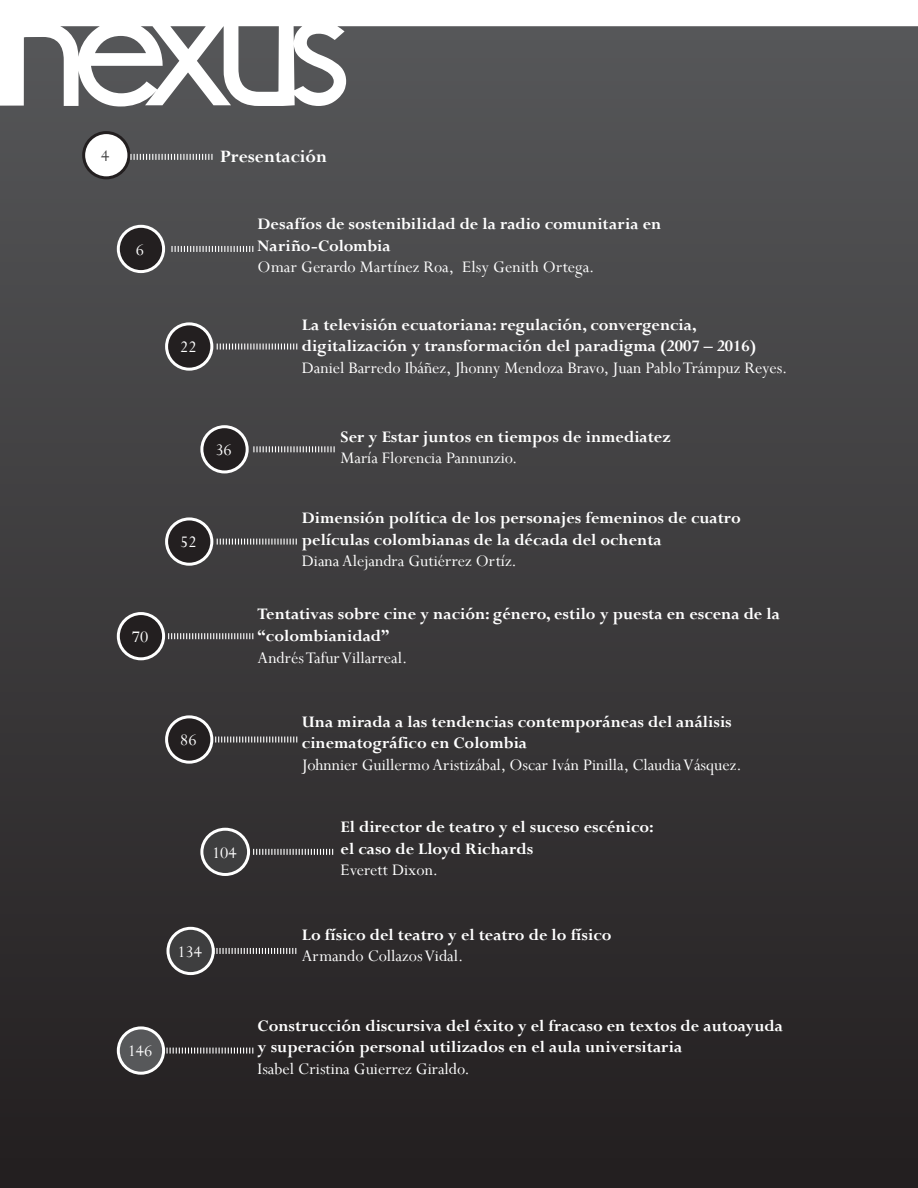
<style>
.page{position:relative;width:918px;height:1188px;background:#fff}
.page>*{position:absolute;margin:0;border:0;box-sizing:border-box;transform-origin:0 0}
.cuerpos_de_textos{font:700 19.5px "Perpetua";color:#fff}
.cuerpos_de_textos-2{font:700 18px/21.6px "Perpetua";color:#fff}
.cuerpos_de_textos-3{font:18px "Perpetua";color:#fff}
.t1{font:18px "Perpetua";color:#3e3e3f}
</style>
<div class="page">
<div style="left:0;top:0;width:918px;height:1188px;background:linear-gradient(to bottom,#57595b,#221e1f)"></div>
<svg style="left:171px;top:246px;width:82px;height:6px"></svg>
<svg style="left:217px;top:344px;width:80px;height:6px"></svg>
<svg style="left:253px;top:446px;width:82px;height:6px"></svg>
<svg style="left:168px;top:633px;width:85px;height:6px"></svg>
<svg style="left:215px;top:737px;width:82px;height:6px"></svg>
<svg style="left:253px;top:849px;width:80px;height:6px"></svg>
<svg style="left:215px;top:948px;width:81px;height:6px"></svg>
<svg style="left:166px;top:1048px;width:87px;height:6px"></svg>
<svg style="left:217px;top:539px;width:80px;height:6px"></svg>
<div style="left:84px;top:133px;width:45px;height:45px;background:#fff;border-radius:50%"></div>
<div style="left:82px;top:131px;width:48px;height:48px;border:3px solid #231f20;border-radius:50%"></div>
<div style="left:118px;top:226px;width:46px;height:46px;background:#231f20;border-radius:50%"></div>
<div style="left:117px;top:225px;width:48px;height:48px;border:3px solid #fff;border-radius:50%"></div>
<div style="left:202px;top:427px;width:45px;height:45px;background:#231f20;border-radius:50%"></div>
<div style="left:200px;top:425px;width:49px;height:48px;border:3px solid #fff;border-radius:50%"></div>
<div style="left:167px;top:324px;width:45px;height:45px;background:#231f20;border-radius:50%"></div>
<div style="left:165px;top:322px;width:48px;height:49px;border:3px solid #fff;border-radius:50%"></div>
<div style="left:167px;top:519px;width:45px;height:45px;background:#231f20;border-radius:50%"></div>
<div style="left:165px;top:517px;width:48px;height:49px;border:3px solid #fff;border-radius:50%"></div>
<div style="left:118px;top:614px;width:46px;height:45px;background:#231f20;border-radius:50%"></div>
<div style="left:117px;top:612px;width:48px;height:48px;border:3px solid #fff;border-radius:50%"></div>
<div style="left:167px;top:717px;width:45px;height:45px;background:#231f20;border-radius:50%"></div>
<div style="left:165px;top:715px;width:48px;height:49px;border:3px solid #fff;border-radius:50%"></div>
<div style="left:202px;top:829px;width:47px;height:45px;background:#3e3e3f;border-radius:50%"></div>
<div style="left:200px;top:828px;width:50px;height:48px;border:3px solid #fff;border-radius:50%"></div>
<div style="left:168px;top:928px;width:45px;height:46px;background:#3e3e3f;border-radius:50%"></div>
<div style="left:166px;top:927px;width:49px;height:48px;border:3px solid #fff;border-radius:50%"></div>
<div style="left:118px;top:1028px;width:46px;height:45px;background:#57585a;border-radius:50%"></div>
<div style="left:117px;top:1026px;width:48px;height:49px;border:3px solid #fff;border-radius:50%"></div>
<svg style="left:130px;top:154px;width:83px;height:6px"></svg>
<svg style="left:0;top:0;width:918px;height:107px;fill:#555658"></svg>
<p class="t1" style="left:101px;top:144px;width:10px">4</p>
<p class="cuerpos_de_textos-3" style="left:136px;top:238px;width:10px">6</p>
<p class="cuerpos_de_textos-3" style="left:132px;top:625px;width:18px">70</p>
<p class="cuerpos_de_textos-3" style="left:128px;top:1040px;width:26px">146</p>
<p class="cuerpos_de_textos" style="left:220px;top:144px;width:108px">Presentación</p>
<p class="cuerpos_de_textos-3" style="left:180px;top:336px;width:18px">22</p>
<p class="cuerpos_de_textos-3" style="left:215px;top:438px;width:18px">36</p>
<p class="cuerpos_de_textos-3" style="left:180px;top:531px;width:18px">52</p>
<p class="cuerpos_de_textos-3" style="left:180px;top:729px;width:18px">86</p>
<p class="cuerpos_de_textos-3" style="left:212px;top:841px;width:26px">104</p>
<p class="cuerpos_de_textos-3" style="left:177px;top:940px;width:26px">134</p>
<p class="cuerpos_de_textos-2" style="left:258px;top:213px;width:405px">Desafíos de sostenibilidad de la radio comunitaria en</p>
<p class="cuerpos_de_textos-2" style="left:258px;top:234px;width:135px">Nariño-Colombia</p>
<p class="cuerpos_de_textos-3" style="left:258px;top:256px;width:338px">Omar Gerardo Martínez Roa, Elsy Genith Ortega.</p>
<p class="cuerpos_de_textos-2" style="left:302px;top:313px;width:456px">La televisión ecuatoriana: regulación, convergencia, digitalización y transformación del paradigma (2007 – 2016)</p>
<p class="cuerpos_de_textos-3" style="left:302px;top:356px;width:487px">Daniel Barredo Ibáñez, Jhonny Mendoza Bravo, Juan Pablo Trámpuz Reyes.</p>
<p class="cuerpos_de_textos-2" style="left:341px;top:425px;width:331px">Ser y Estar juntos en tiempos de inmediatez</p>
<p class="cuerpos_de_textos-3" style="left:341px;top:447px;width:178px">María Florencia Pannunzio.</p>
<p class="cuerpos_de_textos-2" style="left:302px;top:507px;width:441px">Dimensión política de los personajes femeninos de cuatro películas colombianas de la década del ochenta</p>
<p class="cuerpos_de_textos-3" style="left:302px;top:550px;width:216px">Diana Alejandra Gutiérrez Ortíz.</p>
<p class="cuerpos_de_textos-2" style="left:258px;top:603px;width:524px">Tentativas sobre cine y nación: género, estilo y puesta en escena de la “colombianidad”</p>
<p class="cuerpos_de_textos-3" style="left:258px;top:646px;width:151px">Andrés Tafur Villarreal.</p>
<p class="cuerpos_de_textos-2" style="left:302px;top:710px;width:431px">Una mirada a las tendencias contemporáneas del análisis cinematográfico en Colombia</p>
<p class="cuerpos_de_textos-3" style="left:302px;top:753px;width:441px">Johnnier Guillermo Aristizábal, Oscar Iván Pinilla, Claudia Vásquez.</p>
<p class="cuerpos_de_textos-2" style="left:341px;top:816px;width:315px">El director de teatro y el suceso escénico:</p>
<p class="cuerpos_de_textos-2" style="left:341px;top:837px;width:194px">el caso de Lloyd Richards</p>
<p class="cuerpos_de_textos-3" style="left:341px;top:859px;width:99px">Everett Dixon.</p>
<p class="cuerpos_de_textos-2" style="left:302px;top:923px;width:311px">Lo físico del teatro y el teatro de lo físico</p>
<p class="cuerpos_de_textos-3" style="left:302px;top:945px;width:163px">Armando Collazos Vidal.</p>
<p class="cuerpos_de_textos-2" style="left:258px;top:1014px;width:527px">Construcción discursiva del éxito y el fracaso en textos de autoayuda y superación personal utilizados en el aula universitaria</p>
<p class="cuerpos_de_textos-3" style="left:258px;top:1057px;width:214px">Isabel Cristina Guierrez Giraldo.</p>
</div>
